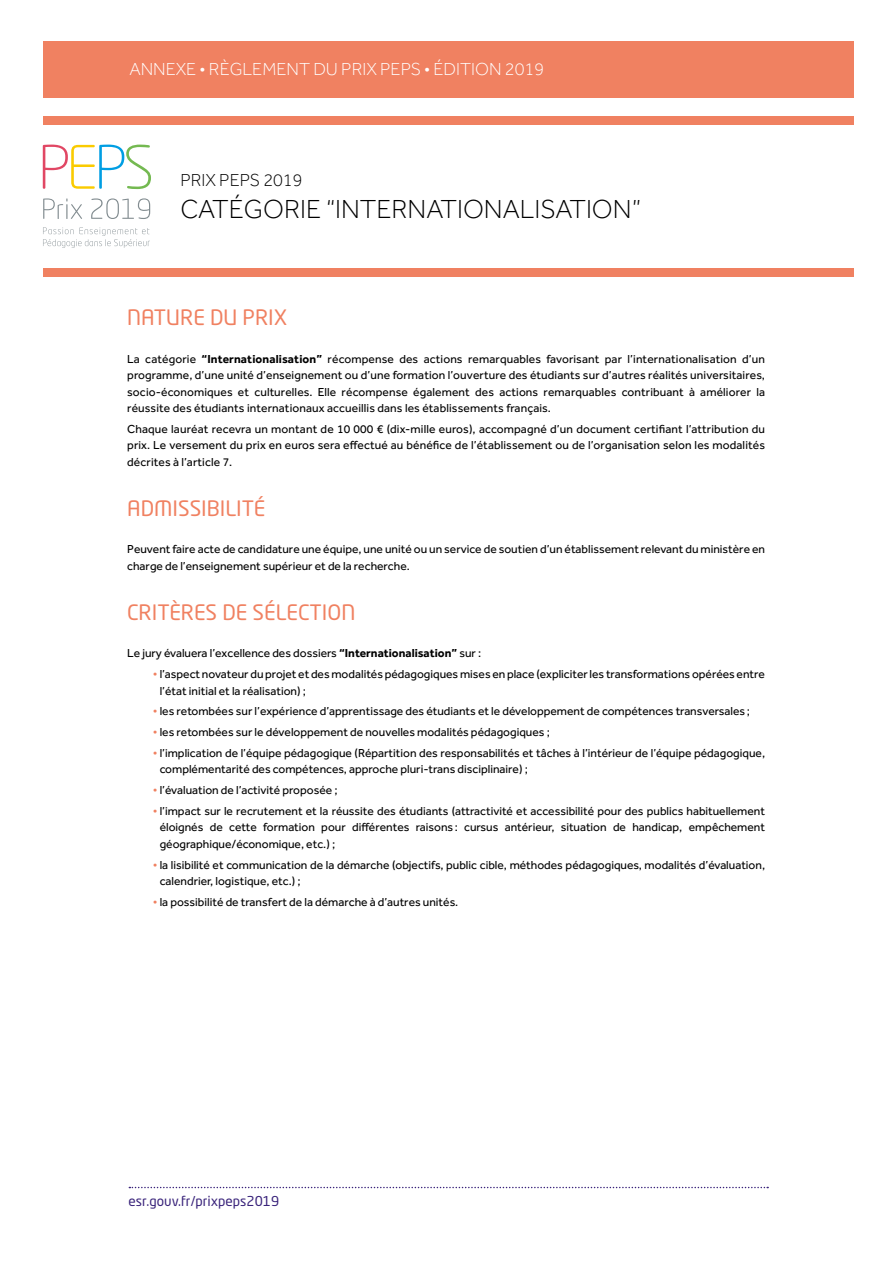
<style>
.page{position:relative;width:893px;height:1263px;background:#fff}
.page>*{position:absolute;margin:0;border:0;box-sizing:border-box;transform-origin:0 0}
.t1{font:300 27px "Effra";color:#000}
.t2{font:21px "Neo Tech Std";color:#f08161}
.t3{font:300 18px "Effra";color:#fff}
.t4{font:300 18px "Effra";color:#000}
.t5{font:13.5px "Neo Tech Std";color:#3a247b}
.t6{font:12px/16.5px "Effra";color:#000}
.s1{font-weight:700}
.s2{color:#f08161}
</style>
<div class="page">
<svg style="left:129px;top:1187px;width:639px;height:1px"></svg>
<div style="left:43px;top:41px;width:811px;height:57px;background:#f08161"></div>
<div style="left:43px;top:116px;width:811px;height:9px;background:#f08161"></div>
<div style="left:43px;top:268px;width:811px;height:9px;background:#f08161"></div>
<svg style="left:43px;top:227px;width:107px;height:21px"></svg>
<svg style="left:43px;top:145px;width:108px;height:44px"></svg>
<svg style="left:43px;top:198px;width:39px;height:21px"></svg>
<svg style="left:91px;top:198px;width:59px;height:21px"></svg>
<h3 class="t3" style="left:129px;top:59px;width:416px">ANNEXE • RÈGLEMENT DU PRIX PEPS • ÉDITION 2019</h3>
<h3 class="t4" style="left:180px;top:170px;width:124px">PRIX PEPS 2019</h3>
<h1 class="t1" style="left:180px;top:194px;width:462px">CATÉGORIE “INTERNATIONALISATION”</h1>
<h2 class="t2" style="left:127px;top:305px;width:162px">NATURE DU PRIX</h2>
<p class="t6" style="left:127px;top:350px;width:639px;text-align:justify">La catégorie <span class="s1">“Internationalisation”</span> récompense des actions remarquables favorisant par l’internationalisation d’un programme, d’une unité d’enseignement ou d’une formation l’ouverture des étudiants sur d’autres réalités universitaires, socio-économiques et culturelles. Elle récompense également des actions remarquables contribuant à améliorer la réussite des étudiants internationaux accueillis dans les établissements français.</p>
<p class="t6" style="left:127px;top:420px;width:639px;text-align:justify">Chaque lauréat recevra un montant de 10 000 € (dix-mille euros), accompagné d’un document certifiant l’attribution du prix. Le versement du prix en euros sera effectué au bénéfice de l’établissement ou de l’organisation selon les modalités décrites à l’article 7.</p>
<h2 class="t2" style="left:127px;top:496px;width:140px">ADMISSIBILITÉ</h2>
<p class="t6" style="left:127px;top:541px;width:639px">Peuvent faire acte de candidature une équipe, une unité ou un service de soutien d’un établissement relevant du ministère en charge de l’enseignement supérieur et de la recherche.</p>
<h2 class="t2" style="left:127px;top:599px;width:230px">CRITÈRES DE SÉLECTION</h2>
<p class="t6" style="left:127px;top:645px;width:355px">Le jury évaluera l’excellence des dossiers <span class="s1">“Internationalisation”</span> sur :</p>
<p class="t6" style="left:160px;top:666px;width:607px;text-indent:-7px"><span class="s2">•</span> l’aspect novateur du projet et des modalités pédagogiques mises en place (expliciter les transformations opérées entre l’état initial et la réalisation) ;</p>
<p class="t6" style="left:153px;top:703px;width:599px"><span class="s2">•</span> les retombées sur l’expérience d’apprentissage des étudiants et le développement de compétences transversales ;</p>
<p class="t6" style="left:153px;top:724px;width:399px"><span class="s2">•</span> les retombées sur le développement de nouvelles modalités pédagogiques ;</p>
<p class="t6" style="left:160px;top:744px;width:607px;text-indent:-7px"><span class="s2">•</span> l’implication de l’équipe pédagogique (Répartition des responsabilités et tâches à l’intérieur de l’équipe pédagogique, complémentarité des compétences, approche pluri-trans disciplinaire) ;</p>
<p class="t6" style="left:153px;top:782px;width:186px"><span class="s2">•</span> l’évaluation de l’activité proposée ;</p>
<p class="t6" style="left:160px;top:802px;width:607px;text-align:justify;text-indent:-7px"><span class="s2">•</span> l’impact sur le recrutement et la réussite des étudiants (attractivité et accessibilité pour des publics habituellement éloignés de cette formation pour différentes raisons : cursus antérieur, situation de handicap, empêchement géographique/économique, etc.) ;</p>
<p class="t6" style="left:160px;top:856px;width:607px;text-indent:-7px"><span class="s2">•</span> la lisibilité et communication de la démarche (objectifs, public cible, méthodes pédagogiques, modalités d’évaluation, calendrier, logistique, etc.) ;</p>
<p class="t6" style="left:153px;top:893px;width:307px"><span class="s2">•</span> la possibilité de transfert de la démarche à d’autres unités.</p>
<p class="t5" style="left:129px;top:1192px;width:152px">esr.gouv.fr/prixpeps2019</p>
</div>
